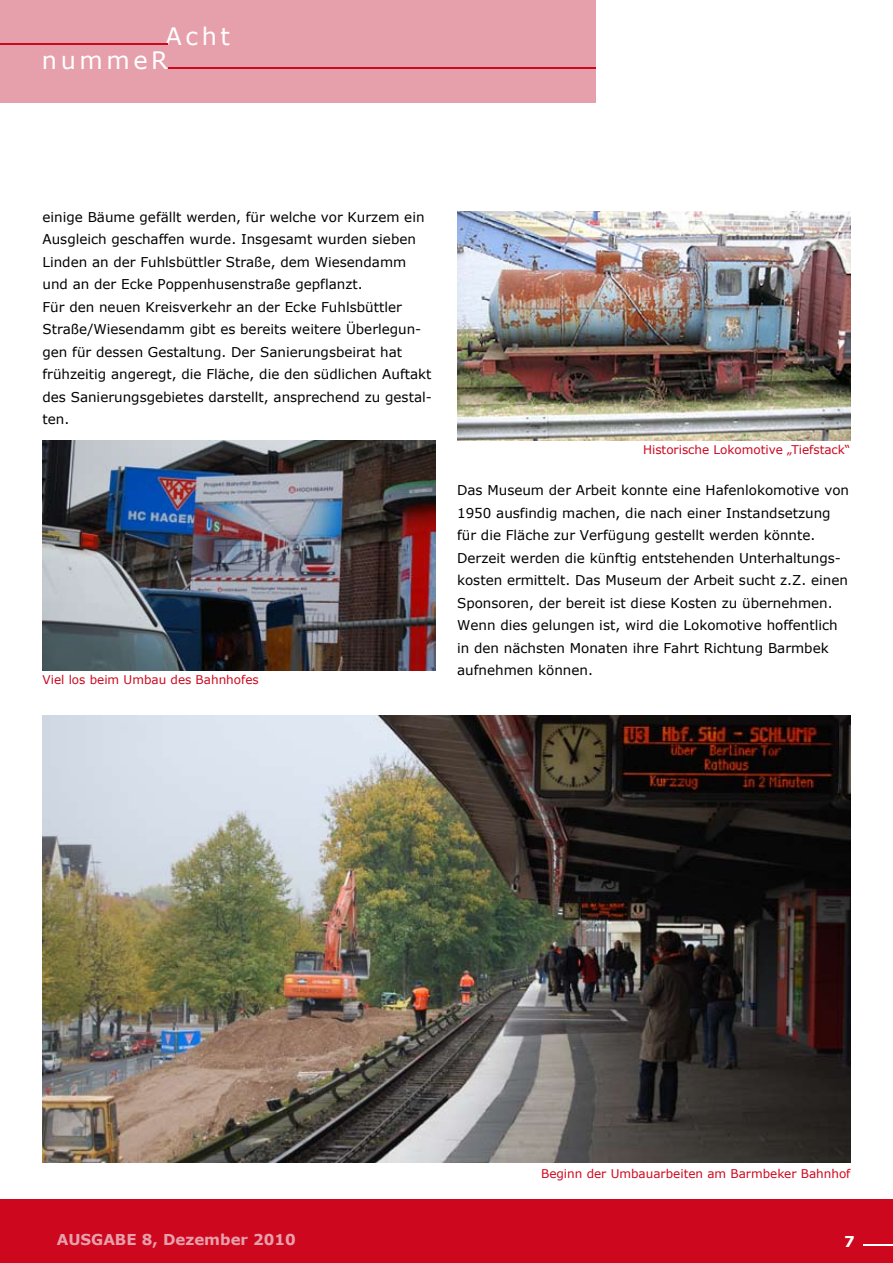
<style>
.page{position:relative;width:893px;height:1263px;background:#fff}
.page>*{position:absolute;margin:0;border:0;box-sizing:border-box;transform-origin:0 0}
.t1{font:24px/24.2px "Verdana";letter-spacing:.15em;color:#fff}
.t2{font:700 15px "Verdana";color:#e6a0ac}
.t3{font:700 15px "Verdana";color:#fff}
.t4{font:13.5px/22.5px "Verdana";color:#000}
.t5{font:12px "Verdana";color:#cd071e}
</style>
<div class="page">
<div style="left:0;top:0;width:595px;height:102px;background:#e6a0ac"></div>
<hr style="left:168px;top:68px;width:427px;height:1px;background:#cd071e">
<div style="left:0;top:1199px;width:893px;height:64px;background:#cd071e"></div>
<hr style="left:863px;top:1245px;width:30px;height:1px;background:#fff">
<hr style="left:0;top:44px;width:167px;height:1px;background:#cd071e">
<img style="left:457px;top:211px;width:393px;height:230px">
<img style="left:43px;top:441px;width:393px;height:229px">
<img style="left:43px;top:716px;width:807px;height:446px">
<h1 class="t1" style="left:42px;top:24px;width:190px;text-indent:124px">Acht nummeR</h1>
<p class="t4" style="left:43px;top:205px;width:391px">einige Bäume gefällt werden, für welche vor Kurzem ein Ausgleich geschaffen wurde. Insgesamt wurden sieben Linden an der Fuhlsbüttler Straße, dem Wiesendamm und an der Ecke Poppenhusenstraße gepflanzt.<br>Für den neuen Kreisverkehr an der Ecke Fuhlsbüttler Straße/Wiesendamm gibt es bereits weitere Überlegun&shy;gen für dessen Gestaltung. Der Sanierungsbeirat hat frühzeitig angeregt, die Fläche, die den südlichen Auftakt des Sanierungsgebietes darstellt, ansprechend zu gestal&shy;ten.</p>
<p class="t5" style="left:43px;top:672px;width:218px">Viel los beim Umbau des Bahnhofes</p>
<p class="t5" style="left:643px;top:442px;width:209px">Historische Lokomotive „Tiefstack“</p>
<p class="t4" style="left:457px;top:478px;width:393px">Das Museum der Arbeit konnte eine Hafenlokomotive von 1950 ausfindig machen, die nach einer Instandsetzung für die Fläche zur Verfügung gestellt werden könnte.<br>Derzeit werden die künftig entstehenden Unterhaltungs&shy;kosten ermittelt. Das Museum der Arbeit sucht z.Z. einen Sponsoren, der bereit ist diese Kosten zu übernehmen.<br>Wenn dies gelungen ist, wird die Lokomotive hoffentlich in den nächsten Monaten ihre Fahrt Richtung Barmbek aufnehmen können.</p>
<p class="t5" style="left:541px;top:1166px;width:311px">Beginn der Umbauarbeiten am Barmbeker Bahnhof</p>
<p class="t2" style="left:57px;top:1230px;width:241px">AUSGABE 8, Dezember 2010</p>
<p class="t3" style="left:844px;top:1232px;width:12px">7</p>
</div>
